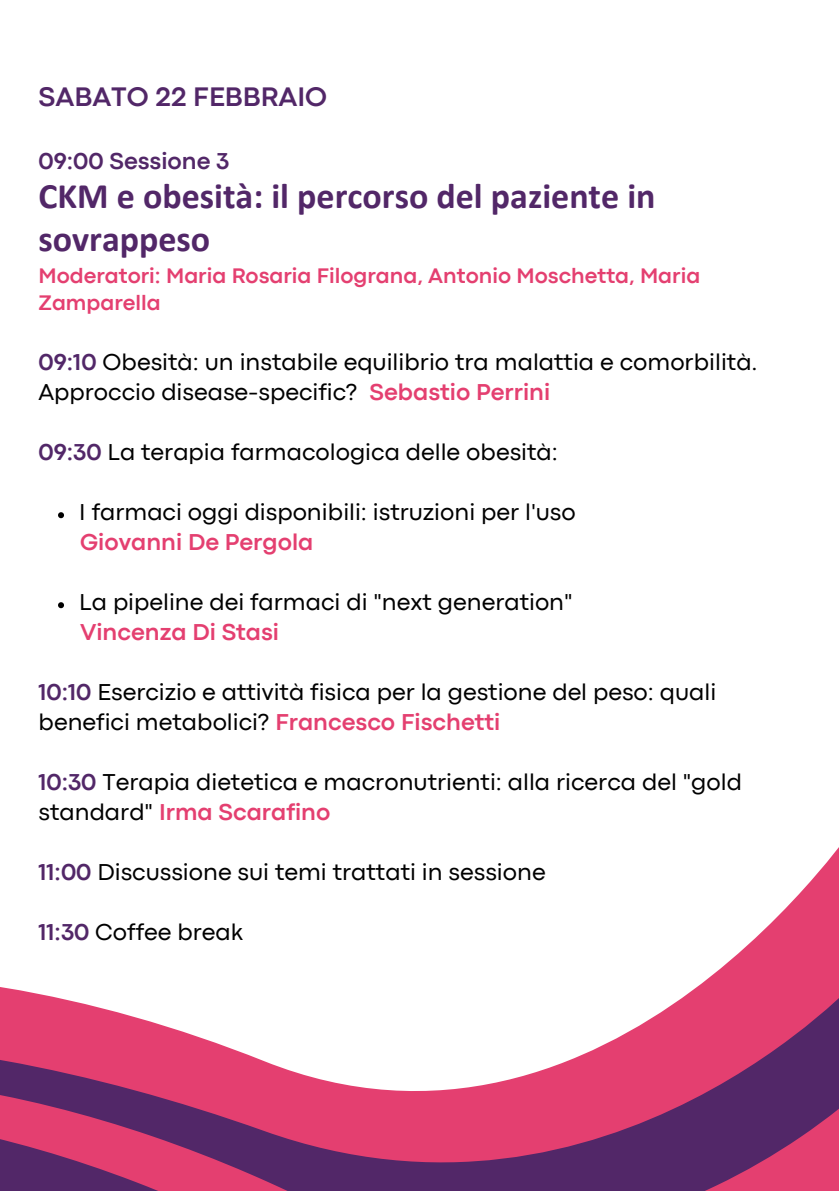
<style>
.page{position:relative;width:839px;height:1191px;background:#fff}
.page>*{position:absolute;margin:0;border:0;box-sizing:border-box;transform-origin:0 0}
.t1{font:700 36px/43.6px "Calibri";color:#522768}
.t2{font:700 28px "Codec Pro";color:#522768}
.t3{font:24px/30px "Codec Pro";color:#000}
.t4{font:700 24px "Codec Pro";color:#e43f70}
.t5{font:700 24px "Codec Pro";color:#522768}
.t6{font:700 22px/27px "Codec Pro";color:#e43f70}
.s1{font-weight:700;color:#522768}
.s2{font-weight:700;color:#e43f70}
</style>
<div class="page">
<svg style="left:58px;top:512px;width:6px;height:6px"></svg>
<svg style="left:58px;top:602px;width:6px;height:6px"></svg>
<svg style="left:710px;top:848px;width:128px;height:129px"></svg>
<svg style="left:0;top:977px;width:838px;height:97px"></svg>
<svg style="left:0;top:1074px;width:838px;height:117px;fill:#e43f70"></svg>
<h1 class="t2" style="left:38px;top:86px;width:290px">SABATO 22 FEBBRAIO</h1>
<h2 class="t5" style="left:38px;top:152px;width:192px">09:00 Sessione 3</h2>
<h2 class="t1" style="left:38px;top:177px;width:618px">CKM e obesità: il percorso del paziente in sovrappeso</h2>
<h2 class="t6" style="left:38px;top:264px;width:663px">Moderatori: Maria Rosaria Filograna, Antonio Moschetta, Maria<br>Zamparella</h2>
<p class="t3" style="left:38px;top:348px;width:720px"><span class="s1">09:10</span> Obesità: un instabile equilibrio tra malattia e comorbilità.<br>Approccio disease-specific? <span class="s2">Sebastio Perrini</span></p>
<p class="t3" style="left:38px;top:438px;width:521px"><span class="s1">09:30</span> La terapia farmacologica delle obesità:</p>
<p class="t3" style="left:79px;top:498px;width:498px">I farmaci oggi disponibili: istruzioni per l'uso</p>
<h2 class="t4" style="left:80px;top:533px;width:235px">Giovanni De Pergola</h2>
<p class="t3" style="left:79px;top:588px;width:495px">La pipeline dei farmaci di "next generation"</p>
<h2 class="t4" style="left:80px;top:623px;width:200px">Vincenza Di Stasi</h2>
<p class="t3" style="left:38px;top:678px;width:679px"><span class="s1">10:10</span> Esercizio e attività fisica per la gestione del peso: quali benefici metabolici? <span class="s2">Francesco Fischetti</span></p>
<p class="t3" style="left:38px;top:768px;width:705px"><span class="s1">10:30</span> Terapia dietetica e macronutrienti: alla ricerca del "gold standard" <span class="s2">Irma Scarafino</span></p>
<p class="t3" style="left:38px;top:858px;width:508px"><span class="s1">11:00</span> Discussione sui temi trattati in sessione</p>
<p class="t3" style="left:38px;top:918px;width:206px"><span class="s1">11:30</span> Coffee break</p>
</div>
